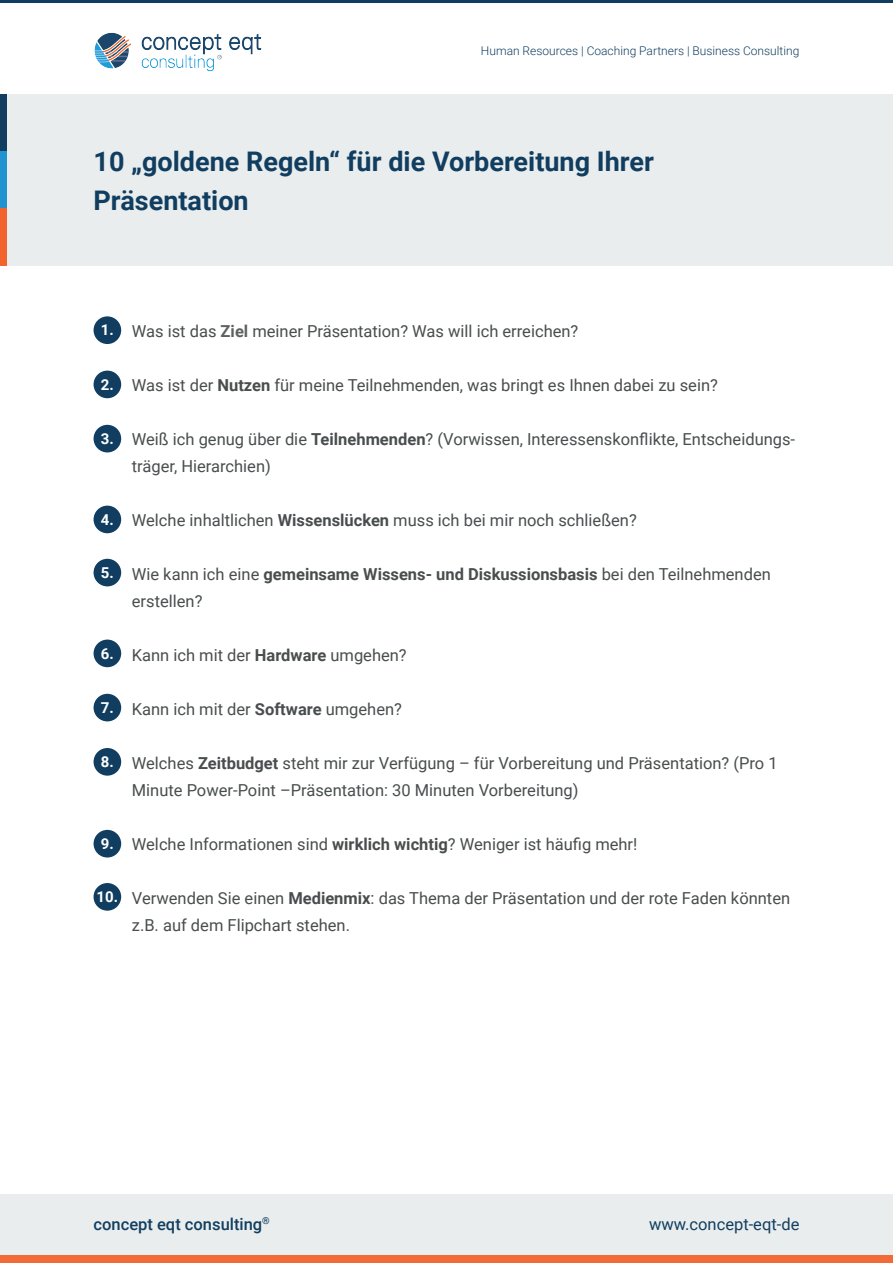
<style>
.page{position:relative;width:893px;height:1263px;background:#fff}
.page>*{position:absolute;margin:0;border:0;box-sizing:border-box;transform-origin:0 0}
.t1{font:700 27px/39px "Roboto";color:#113e60}
.t2{font:16.5px/27px "Roboto";color:#494d4e}
.t3{font:500 16.5px "Roboto";color:#113e60}
.t4{font:16.5px "Roboto";color:#113e60}
.t5{font:700 15px "Roboto";color:#fff}
.t6{font:300 12px "Roboto";color:#113e60}
.s1{font-weight:700;color:#5d6161}
.s2{font-weight:700}
</style>
<div class="page">
<div style="left:0;top:1195px;width:893px;height:68px;background:#e9eded"></div>
<div style="left:0;top:1255px;width:893px;height:8px;background:#f16a37"></div>
<div style="left:0;top:95px;width:893px;height:171px;background:#e9eded"></div>
<img style="left:95px;top:33px;width:166px;height:38px">
<div style="left:0;top:95px;width:6px;height:57px;background:#113e60"></div>
<hr style="left:0;top:0;width:893px;height:3px;background:#113e60">
<div style="left:0;top:152px;width:6px;height:57px;background:#2193d1"></div>
<div style="left:0;top:209px;width:6px;height:57px;background:#f2642e"></div>
<div style="left:94px;top:316px;width:27px;height:28px;background:#113e60;border-radius:50%"></div>
<div style="left:94px;top:371px;width:27px;height:27px;background:#113e60;border-radius:50%"></div>
<div style="left:94px;top:425px;width:27px;height:27px;background:#113e60;border-radius:50%"></div>
<div style="left:94px;top:506px;width:27px;height:27px;background:#113e60;border-radius:50%"></div>
<div style="left:94px;top:559px;width:27px;height:27px;background:#113e60;border-radius:50%"></div>
<div style="left:94px;top:639px;width:27px;height:28px;background:#113e60;border-radius:50%"></div>
<div style="left:94px;top:694px;width:27px;height:27px;background:#113e60;border-radius:50%"></div>
<div style="left:94px;top:748px;width:27px;height:28px;background:#113e60;border-radius:50%"></div>
<div style="left:94px;top:830px;width:27px;height:27px;background:#113e60;border-radius:50%"></div>
<div style="left:94px;top:883px;width:27px;height:28px;background:#113e60;border-radius:50%"></div>
<p class="t6" style="left:481px;top:42px;width:320px">Human Resources | Coaching Partners | Business Consulting</p>
<h1 class="t1" style="left:94px;top:141px;width:562px">10 „goldene Regeln“ für die Vorbereitung Ihrer<br>Präsentation</h1>
<p class="t5" style="left:101px;top:320px;width:14px">1.</p>
<p class="t2" style="left:132px;top:317px;width:448px">Was ist das <span class="s1">Ziel</span> meiner Präsentation? Was will ich erreichen?</p>
<p class="t5" style="left:101px;top:374px;width:14px">2.</p>
<p class="t5" style="left:101px;top:428px;width:14px">3.</p>
<p class="t5" style="left:101px;top:509px;width:14px">4.</p>
<p class="t2" style="left:132px;top:371px;width:588px">Was ist der <span class="s2">Nutzen</span> für meine Teilnehmenden, was bringt es Ihnen dabei zu sein?</p>
<p class="t2" style="left:132px;top:425px;width:665px">Weiß ich genug über die <span class="s2">Teilnehmenden</span>? (Vorwissen, Interessenskonflikte, Entscheidungs&shy;träger, Hierarchien)</p>
<p class="t2" style="left:132px;top:506px;width:506px">Welche inhaltlichen <span class="s2">Wissenslücken</span> muss ich bei mir noch schließen?</p>
<p class="t5" style="left:101px;top:562px;width:14px">5.</p>
<p class="t2" style="left:132px;top:560px;width:641px">Wie kann ich eine <span class="s2">gemeinsame Wissens- und Diskussionsbasis</span> bei den Teilnehmenden erstellen?</p>
<p class="t5" style="left:101px;top:643px;width:14px">6.</p>
<p class="t5" style="left:101px;top:697px;width:14px">7.</p>
<p class="t5" style="left:101px;top:751px;width:14px">8.</p>
<p class="t5" style="left:101px;top:833px;width:14px">9.</p>
<p class="t5" style="left:97px;top:886px;width:23px">10.</p>
<p class="t2" style="left:132px;top:641px;width:276px">Kann ich mit der <span class="s2">Hardware</span> umgehen?</p>
<p class="t2" style="left:132px;top:695px;width:272px">Kann ich mit der <span class="s2">Software</span> umgehen?</p>
<p class="t2" style="left:132px;top:749px;width:647px">Welches <span class="s2">Zeitbudget</span> steht mir zur Verfügung – für Vorbereitung und Präsentation? (Pro 1<br>Minute Power-Point –Präsentation: 30 Minuten Vorbereitung)</p>
<p class="t2" style="left:132px;top:830px;width:507px">Welche Informationen sind <span class="s2">wirklich wichtig</span>? Weniger ist häufig mehr!</p>
<p class="t2" style="left:132px;top:884px;width:660px">Verwenden Sie einen <span class="s2">Medienmix</span>: das Thema der Präsentation und der rote Faden könnten z.B. auf dem Flipchart stehen.</p>
<p class="t3" style="left:94px;top:1212px;width:178px">concept eqt consulting<sup>®</sup></p>
<p class="t4" style="left:649px;top:1212px;width:152px">www.concept-eqt-de</p>
</div>
